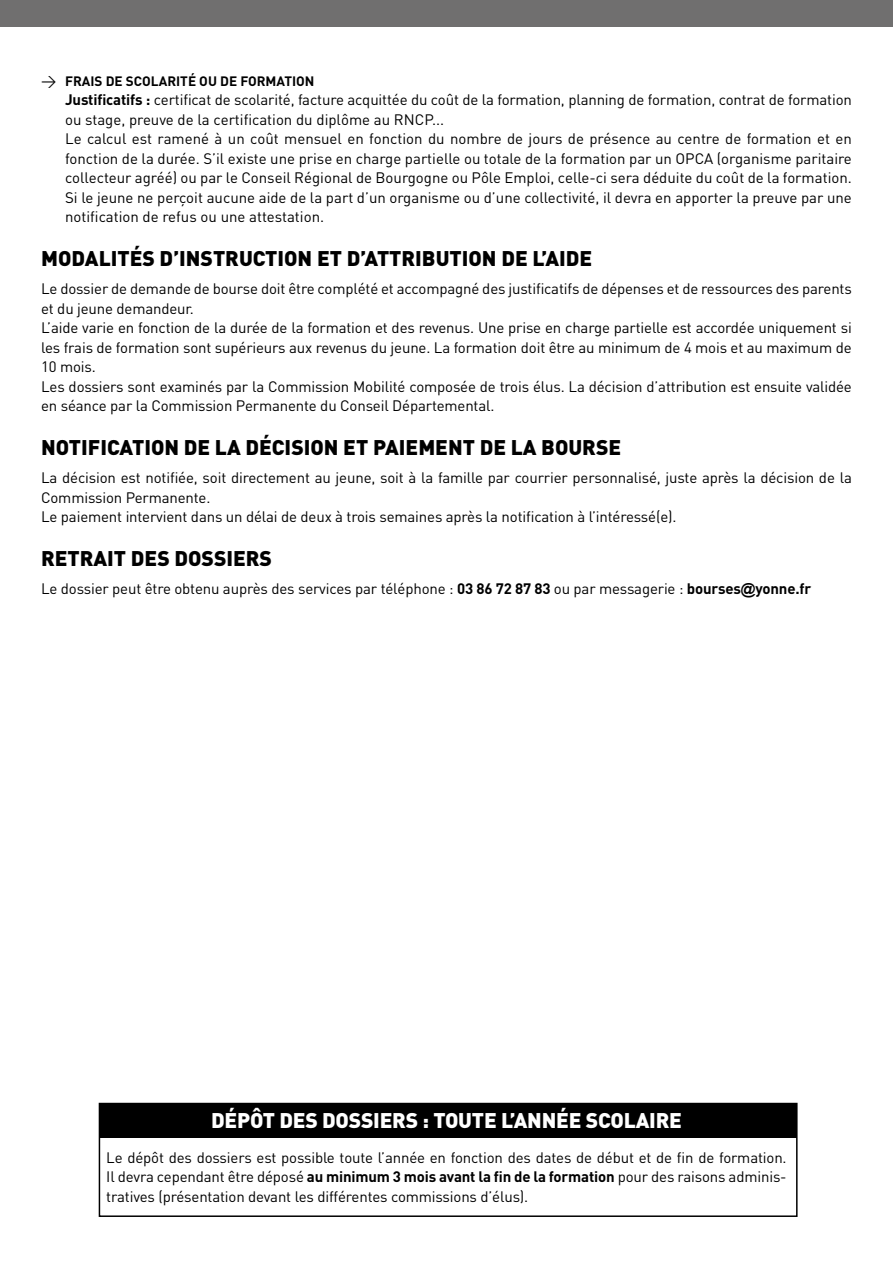
<style>
.page{position:relative;width:893px;height:1263px;background:#fff}
.page>*{position:absolute;margin:0;border:0;box-sizing:border-box;transform-origin:0 0}
.t1{font:900 21px "DIN";color:#000}
.t2{font:900 21px "DIN";letter-spacing:-.01em;color:#fff}
.t3{font:15px/19.5px "DIN";letter-spacing:-.01em;color:#000}
.t4{font:700 13.5px "DIN";color:#000}
.s1{font-weight:400;font-size:15px}
.s2{font-weight:700}
.s3{font-family:"Arial";font-weight:700}
</style>
<div class="page">
<div style="left:0;top:0;width:893px;height:26px;background:#706f6f"></div>
<div style="left:99px;top:1103px;width:698px;height:35px;background:#000"></div>
<div style="left:99px;top:1103px;width:699px;height:114px;border:2px solid #000"></div>
<p class="t4" style="left:41px;top:72px;width:275px"><span class="s1">&gt;</span> FRAIS DE SCOLARITÉ OU DE FORMATION</p>
<p class="t3" style="left:65px;top:90px;width:788px"><span class="s2">Justificatifs :</span> certificat de scolarité, facture acquittée du coût de la formation, planning de formation, contrat de formation ou stage, preuve de la certification du diplôme au RNCP...<br>Le calcul est ramené à un coût mensuel en fonction du nombre de jours de présence au centre de formation et en fonction de la durée. S’il existe une prise en charge partielle ou totale de la formation par un OPCA (organisme paritaire collecteur agréé) ou par le Conseil Régional de Bourgogne ou Pôle Emploi, celle-ci sera déduite du coût de la formation.<br>Si le jeune ne perçoit aucune aide de la part d’un organisme ou d’une collectivité, il devra en apporter la preuve par une notification de refus ou une attestation.</p>
<h1 class="t1" style="left:41px;top:244px;width:553px">MODALITÉS D’INSTRUCTION ET D’ATTRIBUTION DE L’AIDE</h1>
<p class="t3" style="left:41px;top:279px;width:812px">Le dossier de demande de bourse doit être complété et accompagné des justificatifs de dépenses et de ressources des parents et du jeune demandeur.<br>L’aide varie en fonction de la durée de la formation et des revenus. Une prise en charge partielle est accordée uniquement si les frais de formation sont supérieurs aux revenus du jeune. La formation doit être au minimum de 4 mois et au maximum de 10 mois.<br>Les dossiers sont examinés par la Commission Mobilité composée de trois élus. La décision d’attribution est ensuite validée en séance par la Commission Permanente du Conseil Départemental.</p>
<h1 class="t1" style="left:41px;top:433px;width:582px">NOTIFICATION DE LA DÉCISION ET PAIEMENT DE LA BOURSE</h1>
<p class="t3" style="left:41px;top:468px;width:812px">La décision est notifiée, soit directement au jeune, soit à la famille par courrier personnalisé, juste après la décision de la<br>Commission Permanente.<br>Le paiement intervient dans un délai de deux à trois semaines après la notification à l’intéressé(e).</p>
<h1 class="t1" style="left:41px;top:544px;width:232px">RETRAIT DES DOSSIERS</h1>
<p class="t3" style="left:41px;top:579px;width:772px">Le dossier peut être obtenu auprès des services par téléphone : <span class="s2">03 86 72 87 83</span> ou par messagerie : <span class="s2">bourses</span><span class="s3">@</span><span class="s2">yonne.fr</span></p>
<h1 class="t2" style="left:211px;top:1107px;width:472px">DÉPÔT DES DOSSIERS : TOUTE L’ANNÉE SCOLAIRE</h1>
<p class="t3" style="left:106px;top:1147px;width:682px;text-align:justify">Le dépôt des dossiers est possible toute l’année en fonction des dates de début et de fin de formation.<br>Il devra cependant être déposé <span class="s2">au minimum 3 mois avant la fin de la formation</span> pour des raisons adminis&shy;tratives (présentation devant les différentes commissions d’élus).</p>
</div>
